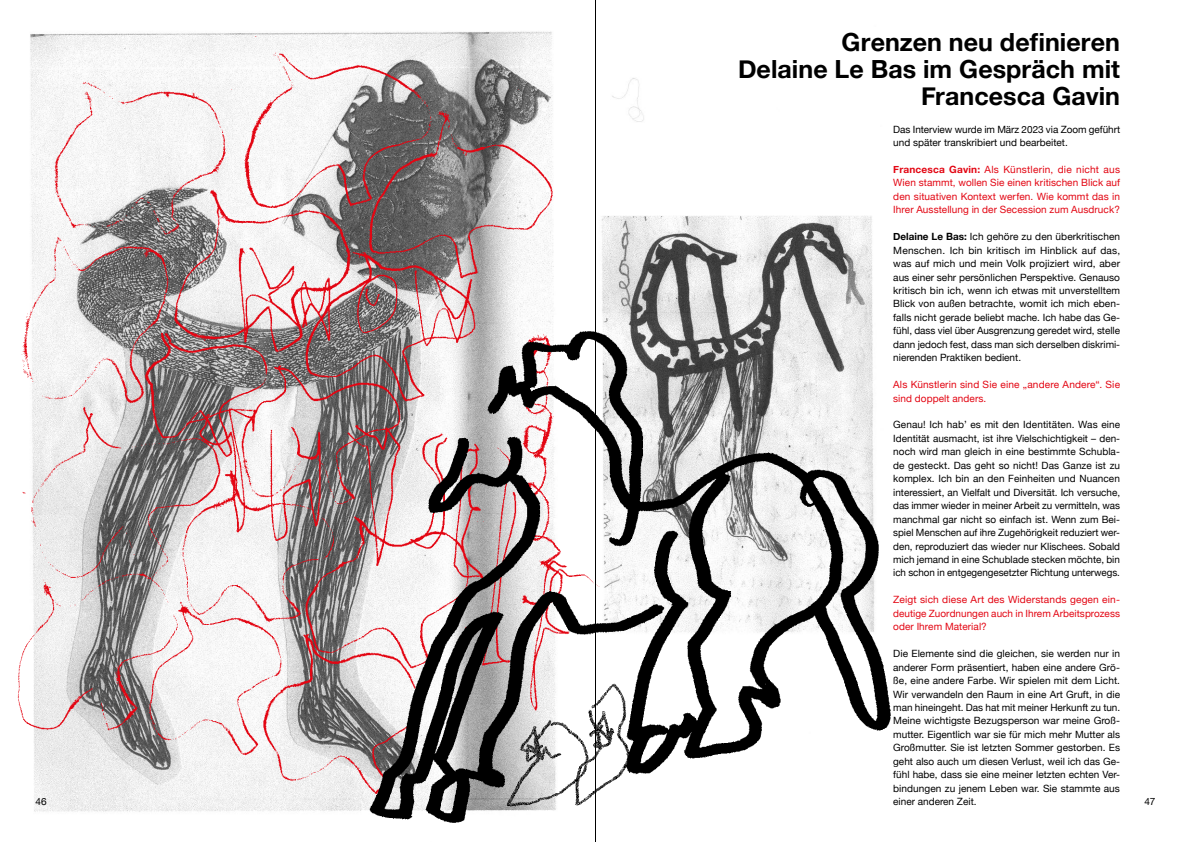
<style>
.page{position:relative;width:1191px;height:842px;background:#fff}
.page>*{position:absolute;margin:0;border:0;box-sizing:border-box;transform-origin:0 0}
.t1{font:700 25px/26.9px "Helvetica Neue";letter-spacing:.005em;color:#000;text-align:right}
.t2{font:10px/13.5px "Helvetica Neue";color:#000;text-align:justify}
.t3{font:10px/13.5px "Helvetica Neue";letter-spacing:.01em;color:#e30613;text-align:justify}
.s1{font-weight:700}
</style>
<div class="page">
<img style="left:17px;top:31px;width:587px;height:781px">
<img style="left:316px;top:224px;width:575px;height:599px">
<hr style="left:595px;top:0;width:1px;height:842px;background:#000">
<h1 class="t1" style="left:738px;top:29px;width:383px">Grenzen neu definieren<br>Delaine Le Bas im Gespräch mit<br>Francesca Gavin</h1>
<p class="t2" style="left:893px;top:123px;width:228px">Das Interview wurde im März 2023 via Zoom geführt und später transkribiert und bearbeitet.</p>
<p class="t3" style="left:893px;top:163px;width:228px"><span class="s1">Francesca Gavin:</span> Als Künstlerin, die nicht aus Wien stammt, wollen Sie einen kritischen Blick auf den situativen Kontext werfen. Wie kommt das in Ihrer Ausstellung in der Secession zum Ausdruck?</p>
<p class="t2" style="left:893px;top:230px;width:228px"><span class="s1">Delaine Le Bas:</span> Ich gehöre zu den überkritischen Menschen. Ich bin kritisch im Hinblick auf das, was auf mich und mein Volk projiziert wird, aber aus einer sehr persönlichen Perspektive. Genauso kritisch bin ich, wenn ich etwas mit unverstelltem Blick von außen betrachte, womit ich mich eben&shy;falls nicht gerade beliebt mache. Ich habe das Ge&shy;fühl, dass viel über Ausgrenzung geredet wird, stelle dann jedoch fest, dass man sich derselben diskrimi&shy;nierenden Praktiken bedient.</p>
<p class="t3" style="left:893px;top:378px;width:228px">Als Künstlerin sind Sie eine „andere Andere“. Sie sind doppelt anders.</p>
<p class="t2" style="left:893px;top:419px;width:228px">Genau! Ich hab’ es mit den Identitäten. Was eine Identität ausmacht, ist ihre Vielschichtigkeit – den&shy;noch wird man gleich in eine bestimmte Schubla&shy;de gesteckt. Das geht so nicht! Das Ganze ist zu komplex. Ich bin an den Feinheiten und Nuancen interessiert, an Vielfalt und Diversität. Ich versuche, das immer wieder in meiner Arbeit zu vermitteln, was manchmal gar nicht so einfach ist. Wenn zum Bei&shy;spiel Menschen auf ihre Zugehörigkeit reduziert wer&shy;den, reproduziert das wieder nur Klischees. Sobald mich jemand in eine Schublade stecken möchte, bin ich schon in entgegengesetzter Richtung unterwegs.</p>
<p class="t3" style="left:893px;top:594px;width:228px">Zeigt sich diese Art des Widerstands gegen ein&shy;deutige Zuordnungen auch in Ihrem Arbeitsprozess oder Ihrem Material?</p>
<p class="t2" style="left:893px;top:647px;width:228px">Die Elemente sind die gleichen, sie werden nur in anderer Form präsentiert, haben eine andere Grö&shy;ße, eine andere Farbe. Wir spielen mit dem Licht.<br>Wir verwandeln den Raum in eine Art Gruft, in die man hineingeht. Das hat mit meiner Herkunft zu tun.<br>Meine wichtigste Bezugsperson war meine Groß&shy;mutter. Eigentlich war sie für mich mehr Mutter als Großmutter. Sie ist letzten Sommer gestorben. Es geht also auch um diesen Verlust, weil ich das Ge&shy;fühl habe, dass sie eine meiner letzten echten Ver&shy;bindungen zu jenem Leben war. Sie stammte aus einer anderen Zeit.</p>
<p class="t2" style="left:35px;top:795px;width:13px">46</p>
<p class="t2" style="left:1144px;top:795px;width:13px">47</p>
</div>
